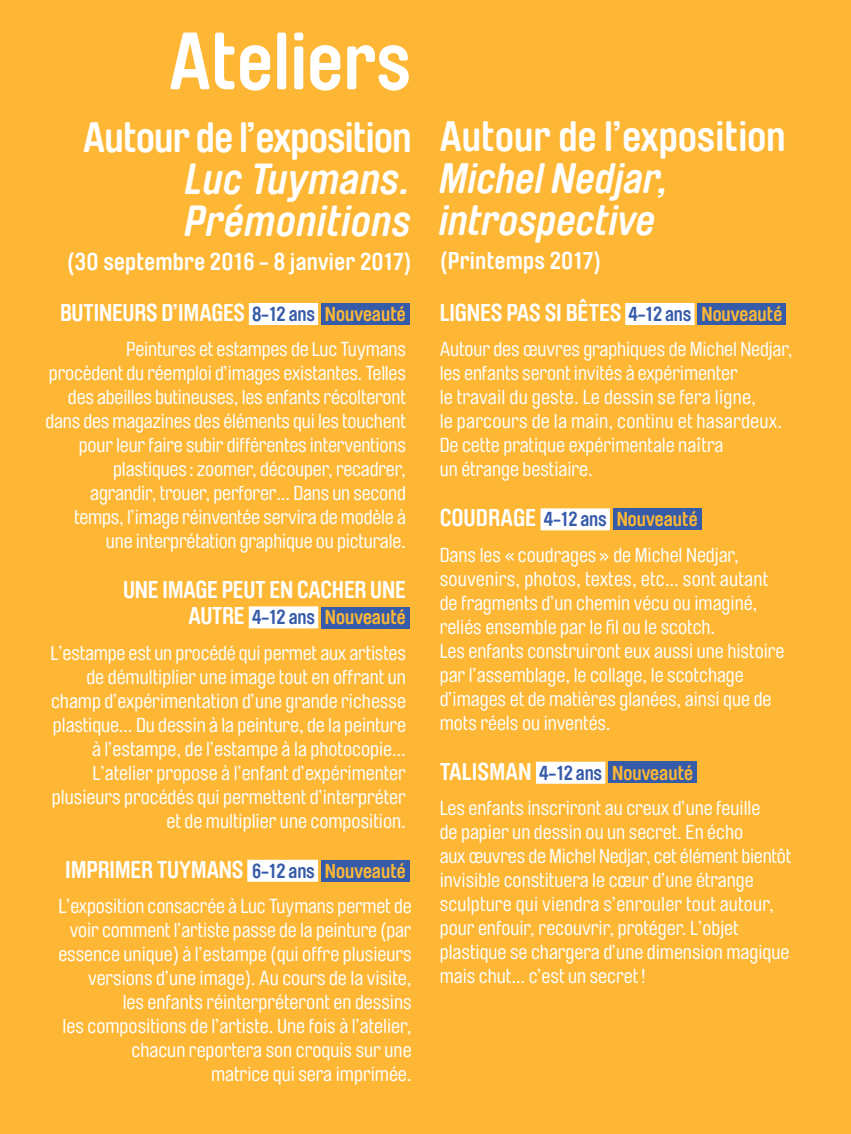
<style>
.page{position:relative;width:851px;height:1134px;background:#fff}
.page>*{position:absolute;margin:0;border:0;box-sizing:border-box;transform-origin:0 0}
.t1{font:700 80px "Brauer Neue Std";color:#fff}
.t2{font:italic 700 43px/42px "Brauer Neue Std";letter-spacing:.01em;color:#fff}
.t3{font:italic 700 42px/42px "Brauer Neue Std";color:#fff}
.t4{font:700 42px "Brauer Neue Std";letter-spacing:-.02em;color:#fff}
.t5{font:700 42px "Brauer Neue Std";color:#fff}
.t6{font:700 24px/52.2px "Brauer Neue Std";letter-spacing:-.01em;color:#fff}
.t7{font:700 24px "Brauer Neue Std";letter-spacing:.01em;color:#fff}
.t8{font:20px/24px "Brauer Neue Std";color:#fff}
.s1{font-size:20px;color:#365ba9}
.s2{font-size:20px;color:#fdb735}
.s3{font-weight:700;font-size:24px}
.s4{font-weight:700;color:#365ba9}
.s5{font-weight:700;color:#fdb735}
.s6{font-size:20px}
</style>
<div class="page">
<div style="left:0;top:0;width:850px;height:1134px;background:#fdb735"></div>
<div style="left:321px;top:303px;width:88px;height:22px;background:#365ba9"></div>
<div style="left:697px;top:303px;width:88px;height:22px;background:#365ba9"></div>
<div style="left:613px;top:508px;width:88px;height:22px;background:#365ba9"></div>
<div style="left:608px;top:761px;width:89px;height:22px;background:#365ba9"></div>
<div style="left:321px;top:607px;width:88px;height:22px;background:#365ba9"></div>
<div style="left:321px;top:860px;width:89px;height:22px;background:#365ba9"></div>
<div style="left:625px;top:303px;width:69px;height:22px;background:#fff"></div>
<div style="left:540px;top:508px;width:69px;height:22px;background:#fff"></div>
<div style="left:536px;top:762px;width:69px;height:22px;background:#fff"></div>
<div style="left:249px;top:303px;width:69px;height:22px;background:#fff"></div>
<div style="left:249px;top:606px;width:69px;height:22px;background:#fff"></div>
<div style="left:247px;top:860px;width:71px;height:22px;background:#fff"></div>
<h1 class="t1" style="left:169px;top:16px;width:244px">Ateliers</h1>
<h3 class="t4" style="left:83px;top:113px;width:330px">Autour de l’exposition</h3>
<h2 class="t2" style="left:185px;top:158px;width:228px">Luc Tuymans.<br>Prémonitions</h2>
<p class="t7" style="left:67px;top:247px;width:346px">(30 septembre 2016 - 8 janvier 2017)</p>
<p class="t6" style="left:60px;top:287px;width:347px">BUTINEURS D’IMAGES <span class="s1">8-12 ans</span> <span class="s2">Nouveauté</span></p>
<p class="t8" style="left:45px;top:338px;width:362px;text-align:right">Peintures et estampes de Luc Tuymans<br>procèdent du réemploi d’images existantes. Telles des abeilles butineuses, les enfants récolteront dans des magazines des éléments qui les touchent pour leur faire subir différentes interventions plastiques : zoomer, découper, recadrer, agrandir, trouer, perforer… Dans un second temps, l’image réinventée servira de modèle à une interprétation graphique ou picturale.</p>
<p class="t6" style="left:123px;top:564px;width:284px">UNE IMAGE PEUT EN CACHER UNE</p>
<p class="t8" style="left:51px;top:600px;width:357px;line-height:35.4px;text-align:right"><span class="s3">AUTRE</span> <span class="s4">4-12 ans</span> <span class="s5">Nouveauté<br></span>L’estampe est un procédé qui permet aux artistes</p>
<p class="t8" style="left:51px;top:665px;width:356px;text-align:right">de démultiplier une image tout en offrant un champ d’expérimentation d’une grande richesse plastique… Du dessin à la peinture, de la peinture à l’estampe, de l’estampe à la photocopie… L’atelier propose à l’enfant d’expérimenter plusieurs procédés qui permettent d’interpréter et de multiplier une composition.</p>
<p class="t6" style="left:65px;top:843px;width:342px">IMPRIMER TUYMANS <span class="s6">.</span><span class="s1">6-12 ans</span> <span class="s2">Nouveauté</span></p>
<p class="t8" style="left:58px;top:894px;width:355px;text-align:right">L’exposition consacrée à Luc Tuymans permet de voir comment l’artiste passe de la peinture (par essence unique) à l’estampe (qui offre plusieurs versions d’une image). Au cours de la visite,<br>les enfants réinterpréteront en dessins<br>les compositions de l’artiste. Une fois à l’atelier, chacun reportera son croquis sur une<br>matrice qui sera imprimée.</p>
<h3 class="t5" style="left:439px;top:112px;width:347px">Autour de l’exposition</h3>
<h3 class="t3" style="left:439px;top:157px;width:231px">Michel Nedjar, introspective</h3>
<p class="t6" style="left:439px;top:234px;width:344px">(Printemps 2017)<br>LIGNES PAS SI BÊTES <span class="s1">4-12 ans</span> <span class="s2">Nouveauté</span></p>
<p class="t8" style="left:439px;top:338px;width:354px">Autour des œuvres graphiques de Michel Nedjar, les enfants seront invités à expérimenter<br>le travail du geste. Le dessin se fera ligne,<br>le parcours de la main, continu et hasardeux.<br>De cette pratique expérimentale naîtra<br>un étrange bestiaire.</p>
<p class="t8" style="left:439px;top:502px;width:301px;line-height:35.4px"><span class="s3">COUDRAGE</span> <span class="s4">4-12 ans</span> <span class="s5">Nouveauté<br></span>Dans les «coudrages» de Michel Nedjar,</p>
<p class="t8" style="left:439px;top:567px;width:346px">souvenirs, photos, textes, etc… sont autant de fragments d’un chemin vécu ou imaginé, reliés ensemble par le fil ou le scotch.<br>Les enfants construiront eux aussi une histoire par l’assemblage, le collage, le scotchage d’images et de matières glanées, ainsi que de mots réels ou inventés.</p>
<p class="t8" style="left:439px;top:755px;width:322px;line-height:35.4px"><span class="s3">TALISMAN</span> <span class="s4">4-12 ans</span> <span class="s5">Nouveauté<br></span>Les enfants inscriront au creux d’une feuille</p>
<p class="t8" style="left:439px;top:820px;width:353px">de papier un dessin ou un secret. En écho<br>aux œuvres de Michel Nedjar, cet élément bientôt invisible constituera le cœur d’une étrange sculpture qui viendra s’enrouler tout autour, pour enfouir, recouvrir, protéger. L’objet plastique se chargera d’une dimension magique mais chut… c’est un secret!</p>
</div>
